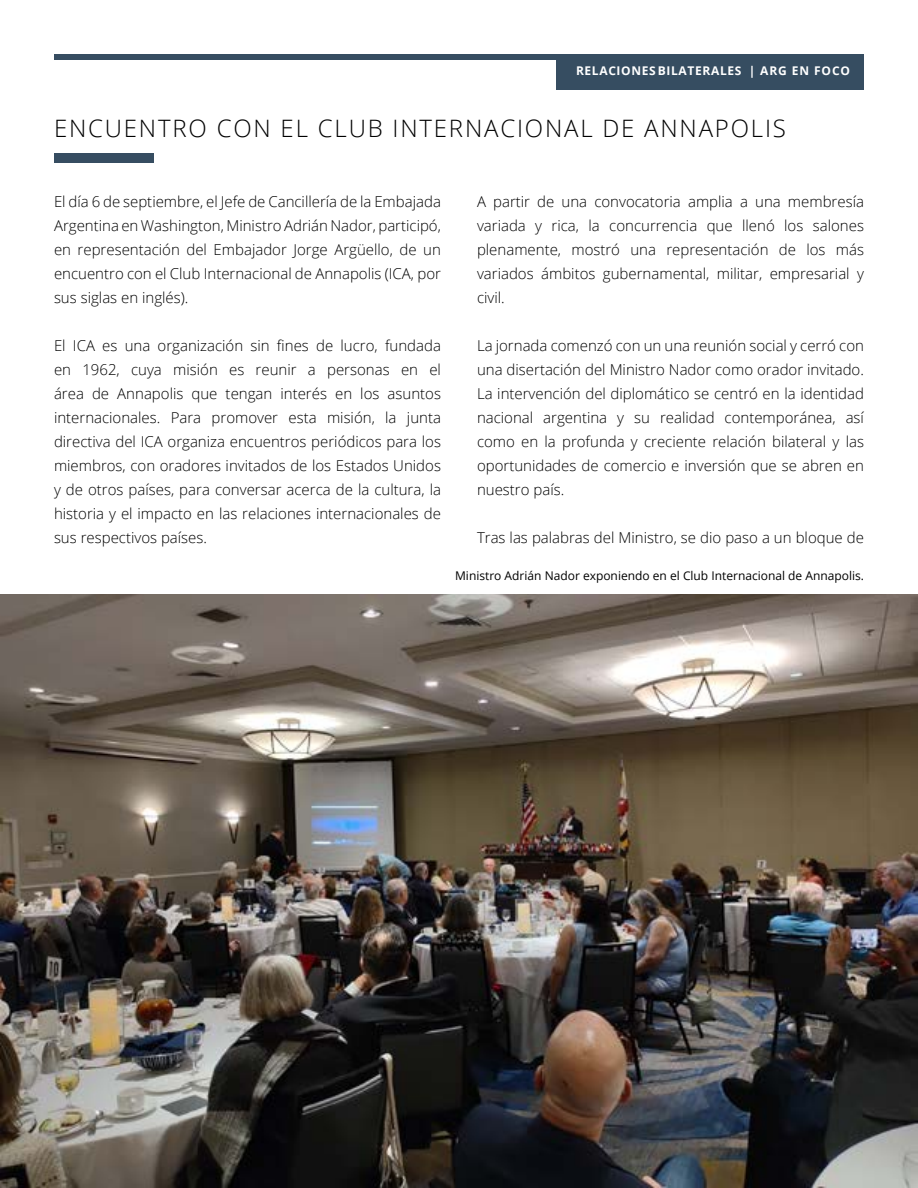
<style>
.page{position:relative;width:918px;height:1188px;background:#fff}
.page>*{position:absolute;margin:0;border:0;box-sizing:border-box;transform-origin:0 0}
.t1{font:300 24px "Open Sans";letter-spacing:.075em;color:#000}
.t2{font:300 15px/24px "Open Sans";color:#000;text-align:justify}
.t3{font:12px "Open Sans";color:#000}
.t4{font:700 12px "Open Sans";letter-spacing:.055em;color:#fff}
.t5{font:700 12px "Open Sans";letter-spacing:.075em;color:#fff}
</style>
<div class="page">
<div style="left:54px;top:54px;width:810px;height:5px;background:#364d61"></div>
<div style="left:556px;top:54px;width:308px;height:36px;background:#364d61"></div>
<img style="left:0;top:594px;width:918px;height:594px">
<div style="left:54px;top:153px;width:100px;height:9px;background:#364d61"></div>
<p class="t4" style="left:576px;top:62px;width:55px">RELACIONE</p>
<p class="t4" style="left:649px;top:62px;width:55px">S BILATERA</p>
<p class="t5" style="left:720px;top:62px;width:132px">LES | ARG EN FOCO</p>
<h1 class="t1" style="left:54px;top:111px;width:733px">ENCUENTRO CON EL CLUB INTERNACIONAL DE ANNAPOLIS</h1>
<p class="t2" style="left:54px;top:189px;width:389px">El día 6 de septiembre, el Jefe de Cancillería de la Embajada Argentina en Washington, Ministro Adrián Nador, participó, en representación del Embajador Jorge Argüello, de un encuentro con el Club Internacional de Annapolis (ICA, por sus siglas en inglés).</p>
<p class="t2" style="left:54px;top:333px;width:389px">El ICA es una organización sin fines de lucro, fundada en 1962, cuya misión es reunir a personas en el área de Annapolis que tengan interés en los asuntos internacionales. Para promover esta misión, la junta directiva del ICA organiza encuentros periódicos para los miembros, con oradores invitados de los Estados Unidos y de otros países, para conversar acerca de la cultura, la historia y el impacto en las relaciones internacionales de sus respectivos países.</p>
<p class="t2" style="left:477px;top:189px;width:389px">A partir de una convocatoria amplia a una membresía variada y rica, la concurrencia que llenó los salones plenamente, mostró una representación de los más variados ámbitos gubernamental, militar, empresarial y civil.</p>
<p class="t2" style="left:477px;top:333px;width:389px">La jornada comenzó con un una reunión social y cerró con una disertación del Ministro Nador como orador invitado.<br>La intervención del diplomático se centró en la identidad nacional argentina y su realidad contemporánea, así como en la profunda y creciente relación bilateral y las oportunidades de comercio e inversión que se abren en nuestro país.</p>
<p class="t2" style="left:477px;top:525px;width:388px">Tras las palabras del Ministro, se dio paso a un bloque de</p>
<p class="t3" style="left:455px;top:568px;width:410px">Ministro Adrián Nador exponiendo en el Club Internacional de Annapolis.</p>
</div>
